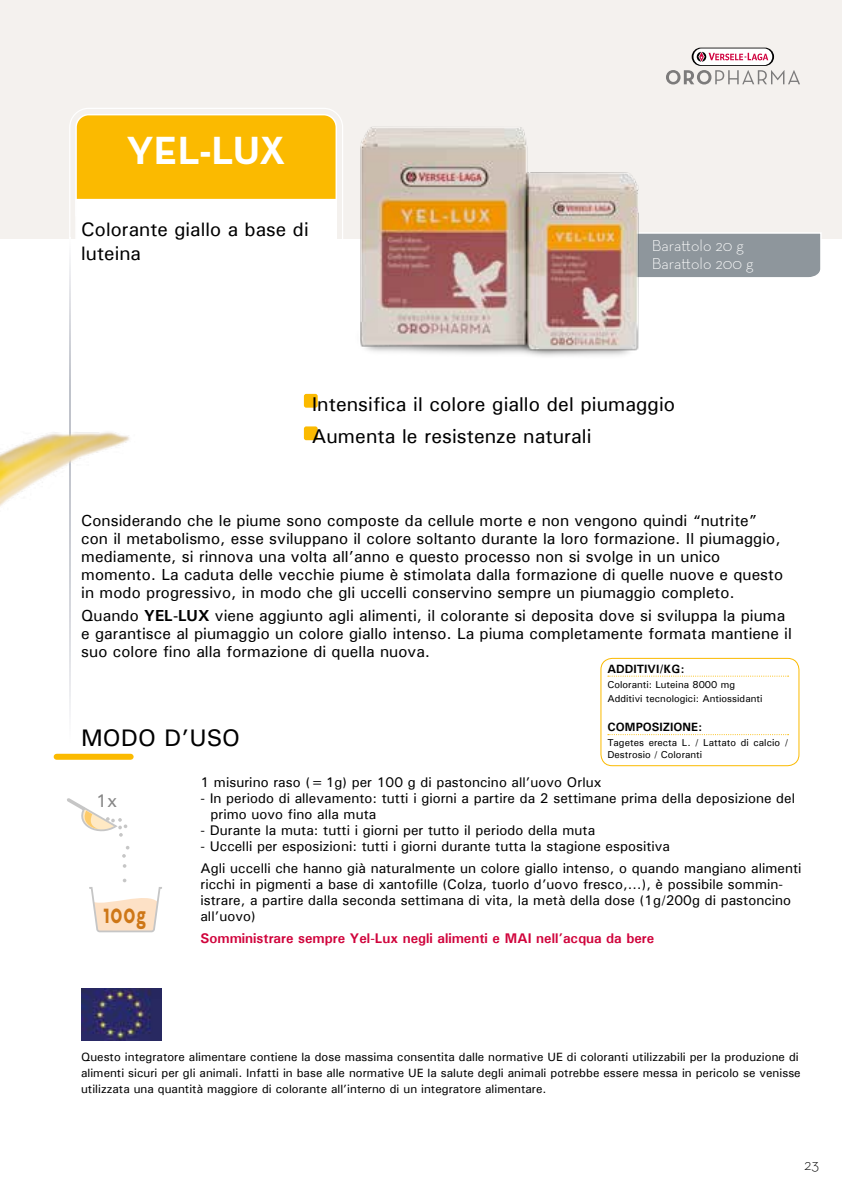
<style>
.page{position:relative;width:842px;height:1191px;background:#fff}
.page>*{position:absolute;margin:0;border:0;box-sizing:border-box;transform-origin:0 0}
.t1{font:700 40px "Neutraface Text";letter-spacing:-.01em;color:#fff}
.t2{font:700 27.4px "Neutraface Text";color:#ce7717;scale:.7 1}
.t3{font:500 24px "Univers";color:#000}
.t4{font:500 20px/32.4px "Univers";color:#000}
.t5{font:500 19.6px/24px "Univers";color:#000}
.t6{font:500 18.2px "Univers";color:#878787}
.t7{font:500 16px/18px "Univers";color:#000}
.t8{font:300 16px/18px "Neutraface Text";color:#fff}
.t9{font:300 16px "Neutraface Text";color:#000}
.t10{font:500 14px/16px "Univers";color:#000}
.t11{font:700 14px "Univers";color:#d0043c}
.t12{font:500 12px/16px "Univers";color:#000}
.t13{font:700 12px "Univers";color:#000}
.t14{font:500 10px/14.8px "Univers";color:#000}
.s1{font-weight:700}
</style>
<div class="page">
<div style="left:600px;top:658px;width:199px;height:108px;border:1px solid #fbba00;border-radius:11px"></div>
<div style="left:0;top:0;width:842px;height:238px;background:#f4f1ee"></div>
<div style="left:75px;top:113px;width:263px;height:85px;background:#fbba00"></div>
<div style="left:75px;top:198px;width:263px;height:41px;background:#fff"></div>
<div style="left:69px;top:108px;width:274px;height:255px;border:1px solid #fff;border-radius:19px"></div>
<div style="left:304px;top:394px;width:14px;height:14px;background:#fbba00;border-radius:2px"></div>
<div style="left:304px;top:426px;width:14px;height:14px;background:#fbba00;border-radius:2px"></div>
<svg style="left:69px;top:237px;width:1px;height:173px"></svg>
<svg style="left:144px;top:887px;width:18px;height:46px"></svg>
<img style="left:81px;top:988px;width:80px;height:52px">
<svg style="left:608px;top:675px;width:181px;height:1px"></svg>
<svg style="left:608px;top:734px;width:181px;height:1px"></svg>
<svg style="left:666px;top:48px;width:134px;height:36px"></svg>
<div style="left:656px;top:232px;width:166px;height:45px;background:#8e969c"></div>
<img style="left:343px;top:126px;width:313px;height:230px">
<img style="left:0;top:410px;width:144px;height:523px">
<h1 class="t1" style="left:127px;top:124px;width:161px">YEL-LUX</h1>
<p class="t5" style="left:81px;top:217px;width:229px">Colorante giallo a base di luteina</p>
<p class="t8" style="left:652px;top:236px;width:103px">Barattolo 20 g<br>Barattolo 200 g</p>
<p class="t4" style="left:312px;top:387px;width:365px">Intensifica il colore giallo del piumaggio<br>Aumenta le resistenze naturali</p>
<p class="t7" style="left:81px;top:511px;width:703px">Considerando che le piume sono composte da cellule morte e non vengono quindi “nutrite” con il metabolismo, esse sviluppano il colore soltanto durante la loro formazione. Il piumaggio, mediamente, si rinnova una volta all’anno e questo processo non si svolge in un unico momento. La caduta delle vecchie piume è stimolata dalla formazione di quelle nuove e questo in modo progressivo, in modo che gli uccelli conservino sempre un piumaggio completo.</p>
<p class="t7" style="left:81px;top:606px;width:712px">Quando <span class="s1">YEL-LUX</span> viene aggiunto agli alimenti, il colorante si deposita dove si sviluppa la piuma e garantisce al piumaggio un colore giallo intenso. La piuma completamente formata mantiene il suo colore fino alla formazione di quella nuova.</p>
<p class="t13" style="left:607px;top:661px;width:78px">ADDITIVI/KG:</p>
<p class="t14" style="left:607px;top:676px;width:157px">Coloranti: Luteina 8000 mg<br>Additivi tecnologici: Antiossidanti</p>
<p class="t13" style="left:607px;top:720px;width:96px">COMPOSIZIONE:</p>
<p class="t14" style="left:607px;top:736px;width:182px;line-height:12px">Tagetes erecta L. / Lattato di calcio /<br>Destrosio / Coloranti</p>
<h3 class="t3" style="left:81px;top:723px;width:161px">MODO D’USO</h3>
<p class="t10" style="left:200px;top:774px;width:403px">1 misurino raso (=1g) per 100 g di pastoncino all’uovo Orlux</p>
<p class="t10" style="left:210px;top:790px;width:586px;text-indent:-10px">- In periodo di allevamento: tutti i giorni a partire da 2 settimane prima della deposizione del primo uovo fino alla muta</p>
<p class="t10" style="left:200px;top:822px;width:396px">- Durante la muta: tutti i giorni per tutto il periodo della muta</p>
<p class="t10" style="left:200px;top:835px;width:603px;line-height:21.6px">- Uccelli per esposizioni: tutti i giorni durante tutta la stagione espositiva<br>Agli uccelli che hanno già naturalmente un colore giallo intenso, o quando mangiano alimenti</p>
<p class="t10" style="left:200px;top:876px;width:592px">ricchi in pigmenti a base di xantofille (Colza, tuorlo d’uovo fresco,…), è possibile sommin&shy;istrare, a partire dalla seconda settimana di vita, la metà della dose (1g/200g di pastoncino all’uovo)</p>
<p class="t11" style="left:200px;top:929px;width:455px">Somministrare sempre Yel-Lux negli alimenti e MAI nell’acqua da bere</p>
<p class="t6" style="left:96px;top:789px;width:23px">1x</p>
<h2 class="t2" style="left:103px;top:896px;width:62px">100g</h2>
<p class="t12" style="left:81px;top:1048px;width:721px">Questo integratore alimentare contiene la dose massima consentita dalle normative UE di coloranti utilizzabili per la produzione di alimenti sicuri per gli animali. Infatti in base alle normative UE la salute degli animali potrebbe essere messa in pericolo se venisse utilizzata una quantità maggiore di colorante all’interno di un integratore alimentare.</p>
<p class="t9" style="left:804px;top:1154px;width:17px">23</p>
</div>
